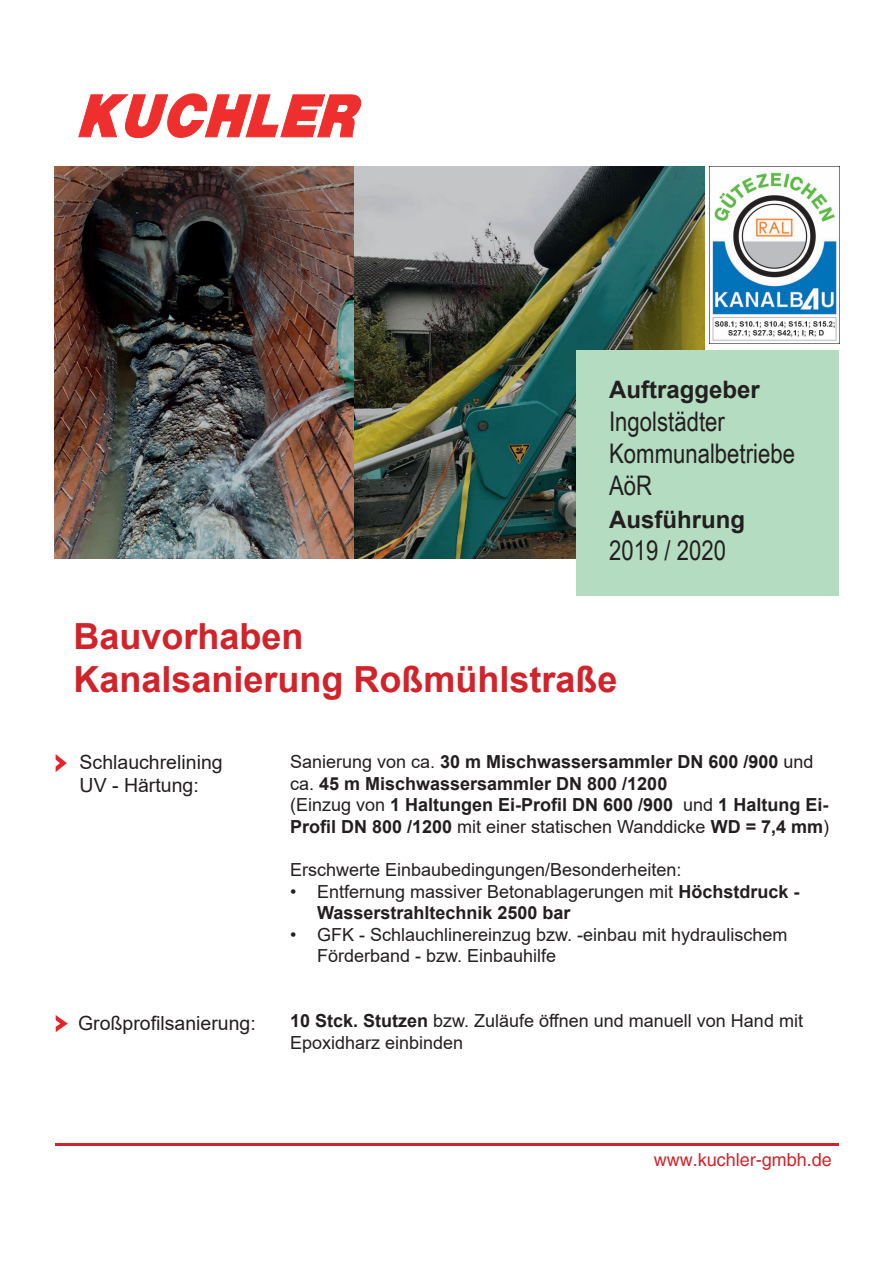
<style>
.page{position:relative;width:893px;height:1263px;background:#fff}
.page>*{position:absolute;margin:0;border:0;box-sizing:border-box;transform-origin:0 0}
.t1{font:700 36px/43.2px "Arial";color:#d1232a}
.t2{font:27px/32.4px "Arial Narrow";color:#231f20}
.t3{font:700 24px "Arial";color:#231f20}
.t4{font:19.5px/23.4px "Arial";color:#231f20}
.t5{font:18px/21.6px "Arial";color:#231f20}
.t6{font:700 18px/21.6px "Arial";color:#231f20}
.t7{font:18px "Helvetica";color:#d1232a}
.s1{font-weight:400}
.s2{font-weight:700}
</style>
<div class="page">
<svg style="left:79px;top:94px;width:282px;height:44px"></svg>
<img style="left:54px;top:167px;width:651px;height:391px">
<hr style="left:55px;top:1143px;width:783px;height:3px;background:#d1232a">
<div style="left:577px;top:351px;width:262px;height:245px;background:#b3dcc0"></div>
<img style="left:55px;top:755px;width:11px;height:16px">
<img style="left:55px;top:1015px;width:12px;height:16px">
<img style="left:709px;top:166px;width:130px;height:178px">
<h3 class="t3" style="left:609px;top:373px;width:152px">Auftraggeber</h3>
<h2 class="t2" style="left:609px;top:404px;width:187px">Ingolstädter<br>Kommunalbetriebe<br>AöR</h2>
<h3 class="t3" style="left:609px;top:502px;width:137px">Ausführung</h3>
<h2 class="t2" style="left:609px;top:533px;width:118px">2019 / 2020</h2>
<h1 class="t1" style="left:73px;top:615px;width:546px">Bauvorhaben<br>Kanalsanierung Roßmühlstraße</h1>
<p class="t4" style="left:80px;top:750px;width:145px">Schlauchrelining<br>UV - Härtung:</p>
<p class="t4" style="left:78px;top:1011px;width:179px">Großprofilsanierung:</p>
<p class="t6" style="left:290px;top:751px;width:541px"><span class="s1">Sanierung von ca.</span> 30 m Mischwassersammler DN 600 /900 <span class="s1">und ca.</span> 45 m Mischwassersammler DN 800 /1200<br><span class="s1">(Einzug von</span> 1 Haltungen Ei-Profil DN 600 /900 <span class="s1">und</span> 1 Haltung Ei-Profil DN 800 /1200 <span class="s1">mit einer statischen Wanddicke</span> WD = 7,4 mm<span class="s1">)</span></p>
<p class="t5" style="left:290px;top:859px;width:393px">Erschwerte Einbaubedingungen/Besonderheiten:</p>
<p class="t5" style="left:317px;top:880px;width:484px;text-indent:-27px">• Entfernung massiver Betonablagerungen mit <span class="s2">Höchstdruck -<br>Wasserstrahltechnik 2500 bar</span></p>
<p class="t5" style="left:317px;top:923px;width:472px;text-indent:-27px">• GFK - Schlauchlinereinzug bzw. -einbau mit hydraulischem<br>Förderband - bzw. Einbauhilfe</p>
<p class="t5" style="left:290px;top:1010px;width:514px"><span class="s2">10 Stck. Stutzen</span> bzw. Zuläufe öffnen und manuell von Hand mit<br>Epoxidharz einbinden</p>
<p class="t7" style="left:654px;top:1149px;width:180px">www.kuchler-gmbh.de</p>
</div>
